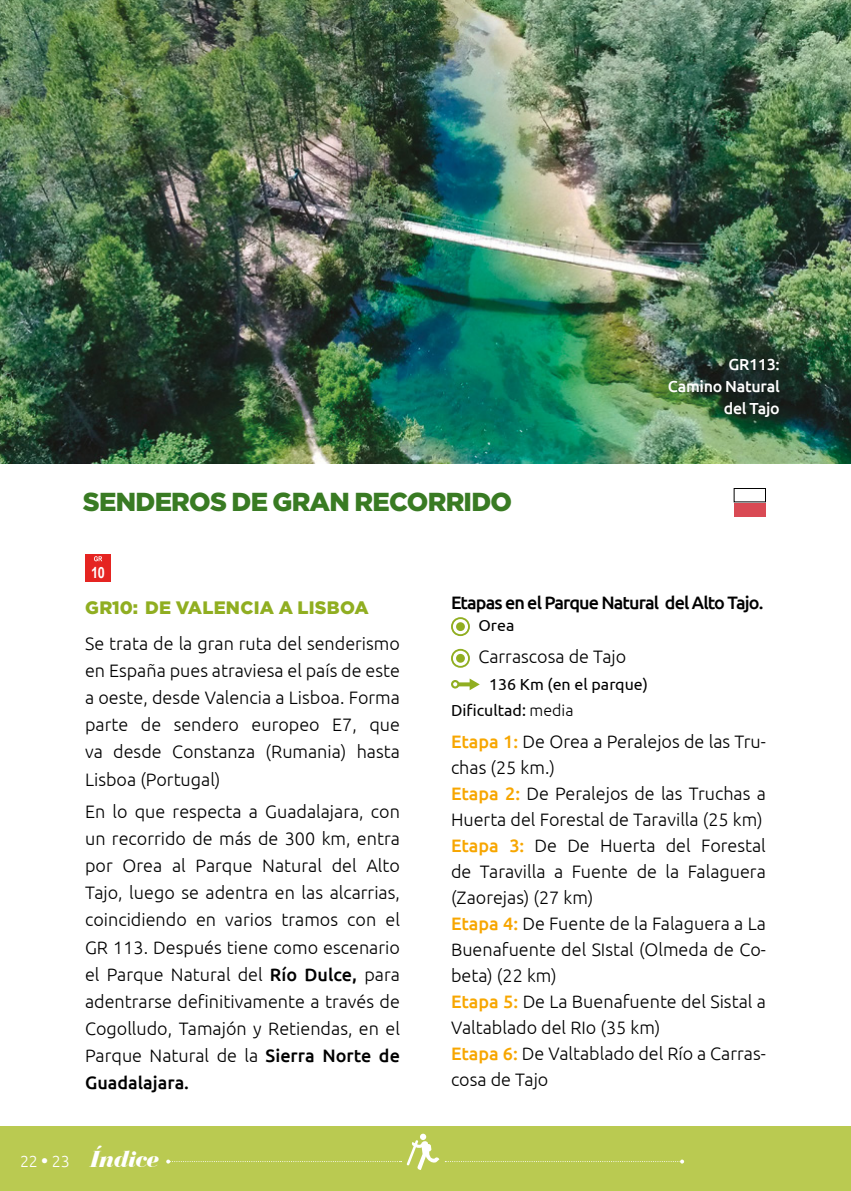
<style>
.page{position:relative;width:851px;height:1191px;background:#fff}
.page>*{position:absolute;margin:0;border:0;box-sizing:border-box;transform-origin:0 0}
.t1{font:900 26px "Gotham Pro";letter-spacing:-.03em;color:#397b23}
.t2{font:300 18px/27px "Ubuntu";color:#000;text-align:justify}
.t3{font:500 18px "Ubuntu";letter-spacing:-.05em;color:#000}
.t4{font:900 18px "Gotham Pro";letter-spacing:.01em;color:#90ae21}
.t5{font:16px/26px "Ubuntu";color:#000}
.t6{font:500 16px/22px "Ubuntu";letter-spacing:-.015em;color:#fff;text-align:right}
.t7{font:300 16px "Ubuntu";color:#fff}
.t8{font:700 15.4px "Arial Narrow";color:#fff}
.s1{font-weight:500}
.s2{font-family:"Aller";font-weight:700;font-size:17.2px}
.s3{font-family:"Bedini";font-weight:700;font-style:italic;font-size:24px}
.s4{font-weight:300}
.s5{font-weight:500;color:#f7a600}
</style>
<div class="page">
<img style="left:0;top:0;width:850px;height:463px">
<div style="left:85px;top:554px;width:26px;height:27px;background:#e52421"></div>
<svg style="left:94px;top:556px;width:8px;height:5px"></svg>
<svg style="left:451px;top:617px;width:19px;height:19px"></svg>
<svg style="left:451px;top:649px;width:19px;height:19px"></svg>
<svg style="left:459px;top:682px;width:10px;height:4px"></svg>
<svg style="left:469px;top:678px;width:10px;height:12px"></svg>
<svg style="left:451px;top:680px;width:8px;height:8px"></svg>
<svg style="left:453px;top:682px;width:4px;height:4px"></svg>
<div style="left:733px;top:503px;width:32px;height:14px;background:#d94a54"></div>
<div style="left:733px;top:488px;width:32px;height:14px;border:1px solid #000"></div>
<div style="left:0;top:1126px;width:850px;height:65px;background:#baca51"></div>
<svg style="left:445px;top:1159px;width:239px;height:4px"></svg>
<div style="left:420px;top:1133px;width:6px;height:7px;background:#fff;border-radius:50%"></div>
<svg style="left:166px;top:1140px;width:273px;height:30px"></svg>
<h1 class="t1" style="left:83px;top:487px;width:430px">SENDEROS DE GRAN RECORRIDO</h1>
<p class="t6" style="left:667px;top:353px;width:113px">GR113:<br>Camino Natural del Tajo</p>
<p class="t8" style="left:91px;top:560px;width:15px">10</p>
<p class="t4" style="left:85px;top:597px;width:285px">GR10: DE VALENCIA A LISBOA</p>
<p class="t2" style="left:85px;top:630px;width:316px">Se trata de la gran ruta del senderismo en España pues atraviesa el país de este a oeste, desde Valencia a Lisboa. Forma parte de sendero europeo E7, que va desde Constanza (Rumania) hasta Lisboa (Portugal)</p>
<p class="t2" style="left:85px;top:798px;width:316px">En lo que respecta a Guadalajara, con un recorrido de más de 300 km, entra por Orea al Parque Natural del Alto Tajo, luego se adentra en las alcarrias, coincidiendo en varios tramos con el GR 113. Después tiene como escenario el Parque Natural del <span class="s1">Río Dulce,</span> para adentrarse definitivamente a través de Cogolludo, Tamajón y Retiendas, en el Parque Natural de la <span class="s1">Sierra Norte de Guadalajara.</span></p>
<p class="t7" style="left:13px;top:1151px;width:147px">2222<sup>•</sup><span class="s2">•</span> 23 <span class="s3">Índice</span></p>
<p class="t3" style="left:451px;top:591px;width:314px">Etapas en el Parque Natural del Alto Tajo.</p>
<p class="t5" style="left:478px;top:611px;width:37px">Orea</p>
<p class="t2" style="left:478px;top:642px;width:149px">Carrascosa de Tajo</p>
<p class="t5" style="left:451px;top:671px;width:198px;text-indent:38px">136 Km (en el parque)<br>Dificultad: <span class="s4">media</span></p>
<p class="t2" style="left:451px;top:728px;width:316px;line-height:26px;text-align:left"><span class="s5">Etapa 1:</span> De Orea a Peralejos de las Tru&shy;chas (25 km.)<br><span class="s5">Etapa 2:</span> De Peralejos de las Truchas a<br>Huerta del Forestal de Taravilla (25 km)<br><span class="s5">Etapa 3:</span> De De Huerta del Forestal de Taravilla a Fuente de la Falaguera (Zaorejas) (27 km)<br><span class="s5">Etapa 4:</span> De Fuente de la Falaguera a La<br>Buenafuente del SIstal (Olmeda de Co&shy;beta) (22 km)<br><span class="s5">Etapa 5:</span> De La Buenafuente del Sistal a<br>Valtablado del RIo (35 km)<br><span class="s5">Etapa 6:</span> De Valtablado del Río a Carras&shy;cosa de Tajo</p>
</div>
